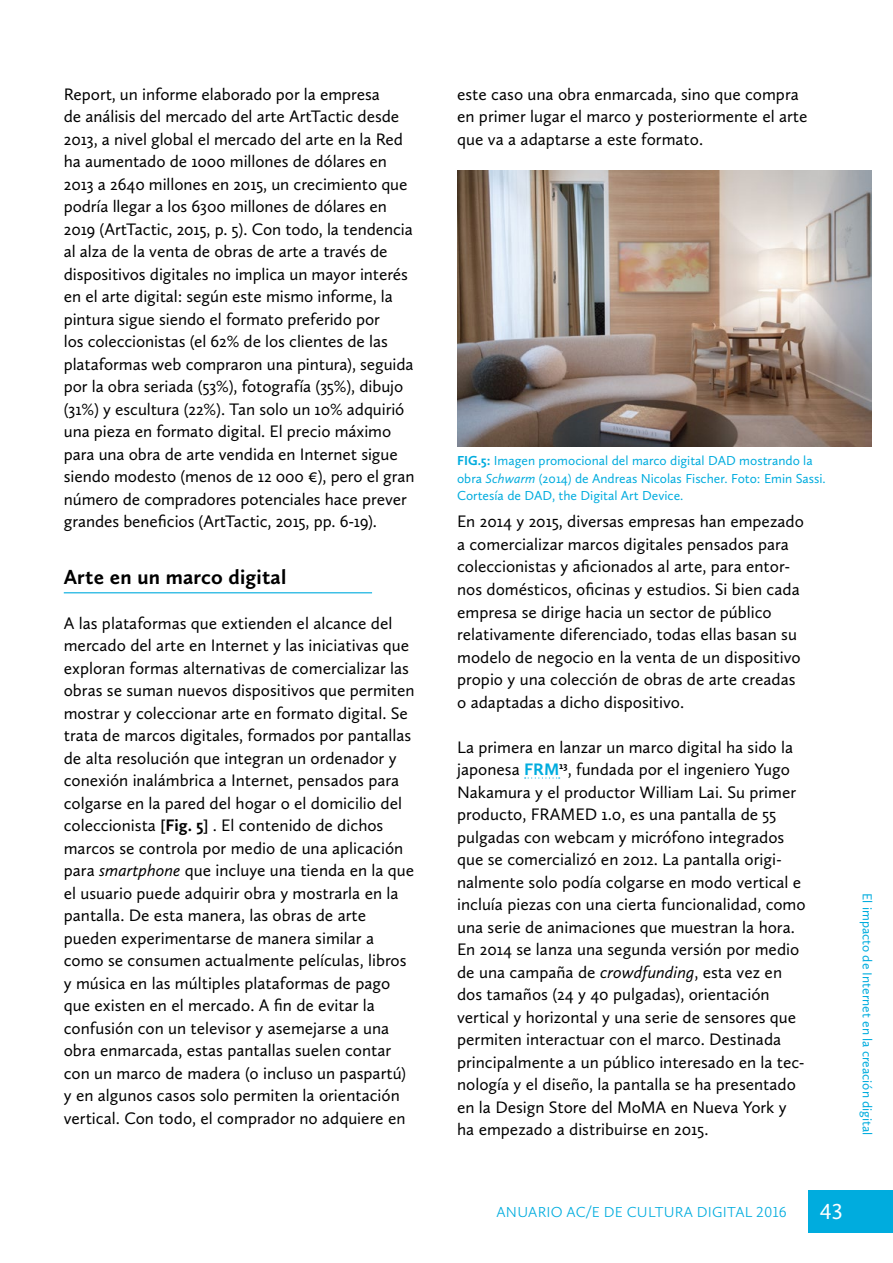
<style>
.page{position:relative;width:893px;height:1263px;background:#fff}
.page>*{position:absolute;margin:0;border:0;box-sizing:border-box;transform-origin:0 0}
.t1{font:22.5px "Calluna Sans";color:#fff}
.t2{font:700 21px "Calluna Sans";letter-spacing:.01em;color:#000}
.texto{font:17.25px/22.5px "Calluna Sans";color:#000}
.t3{font:300 15px "Calluna Sans";letter-spacing:.015em;color:#00acde}
.t4{font:13.5px/17.1px "Calluna Sans";color:#00acde}
.s1{font-weight:700}
.s2{font-style:italic}
.s3{font-weight:700;color:#00acde}
</style>
<div class="page">
<div style="left:808px;top:1191px;width:85px;height:42px;background:#00acde"></div>
<svg style="left:525px;top:777px;width:35px;height:1px"></svg>
<img style="left:457px;top:170px;width:415px;height:277px">
<hr style="left:64px;top:592px;width:308px;height:1px;background:#00acde">
<p class="texto" style="left:64px;top:83px;width:352px">Report, un informe elaborado por la empresa<br>de análisis del mercado del arte ArtTactic desde 2013, a nivel global el mercado del arte en la Red ha aumentado de 1000 millones de dólares en 2013 a 2640 millones en 2015, un crecimiento que podría llegar a los 6300 millones de dólares en 2019 (ArtTactic, 2015, p. 5). Con todo, la tendencia al alza de la venta de obras de arte a través de dispositivos digitales no implica un mayor interés en el arte digital: según este mismo informe, la pintura sigue siendo el formato preferido por<br>los coleccionistas (el 62% de los clientes de las plataformas web compraron una pintura), seguida por la obra seriada (53%), fotografía (35%), dibujo (31%) y escultura (22%). Tan solo un 10% adquirió una pieza en formato digital. El precio máximo para una obra de arte vendida en Internet sigue siendo modesto (menos de 12 000 €), pero el gran número de compradores potenciales hace prever grandes beneficios (ArtTactic, 2015, pp. 6-19).</p>
<p class="t2" style="left:64px;top:564px;width:224px">Arte en un marco digital</p>
<p class="texto" style="left:64px;top:611px;width:352px">A las plataformas que extienden el alcance del mercado del arte en Internet y las iniciativas que exploran formas alternativas de comercializar las obras se suman nuevos dispositivos que permiten mostrar y coleccionar arte en formato digital. Se trata de marcos digitales, formados por pantallas de alta resolución que integran un ordenador y conexión inalámbrica a Internet, pensados para colgarse en la pared del hogar o el domicilio del coleccionista <span class="s1">[Fig. 5]</span> . El contenido de dichos marcos se controla por medio de una aplicación para <span class="s2">smartphone</span> que incluye una tienda en la que el usuario puede adquirir obra y mostrarla en la pantalla. De esta manera, las obras de arte pueden experimentarse de manera similar a como se consumen actualmente películas, libros y música en las múltiples plataformas de pago que existen en el mercado. A fin de evitar la confusión con un televisor y asemejarse a una obra enmarcada, estas pantallas suelen contar con un marco de madera (o incluso un paspartú) y en algunos casos solo permiten la orientación vertical. Con todo, el comprador no adquiere en</p>
<p class="texto" style="left:457px;top:83px;width:352px">este caso una obra enmarcada, sino que compra en primer lugar el marco y posteriormente el arte que va a adaptarse a este formato.</p>
<p class="t4" style="left:457px;top:452px;width:370px"><span class="s1">FIG.5:</span> Imagen promocional del marco digital DAD mostrando la obra <span class="s2">Schwarm</span> (2014) de Andreas Nicolas Fischer. Foto: Emin Sassi.<br>Cortesía de DAD, the Digital Art Device.</p>
<p class="texto" style="left:457px;top:510px;width:348px">En 2014 y 2015, diversas empresas han empezado a comercializar marcos digitales pensados para coleccionistas y aficionados al arte, para entor&shy;nos domésticos, oficinas y estudios. Si bien cada empresa se dirige hacia un sector de público relativamente diferenciado, todas ellas basan su modelo de negocio en la venta de un dispositivo propio y una colección de obras de arte creadas o adaptadas a dicho dispositivo.</p>
<p class="texto" style="left:457px;top:735px;width:350px">La primera en lanzar un marco digital ha sido la japonesa <span class="s3">FRM</span><sup>13</sup>, fundada por el ingeniero Yugo Nakamura y el productor William Lai. Su primer producto, FRAMED 1.0, es una pantalla de 55 pulgadas con webcam y micrófono integrados que se comercializó en 2012. La pantalla origi&shy;nalmente solo podía colgarse en modo vertical e incluía piezas con una cierta funcionalidad, como una serie de animaciones que muestran la hora.<br>En 2014 se lanza una segunda versión por medio de una campaña de <span class="s2">crowdfunding</span>, esta vez en dos tamaños (24 y 40 pulgadas), orientación vertical y horizontal y una serie de sensores que permiten interactuar con el marco. Destinada principalmente a un público interesado en la tec&shy;nología y el diseño, la pantalla se ha presentado en la Design Store del MoMA en Nueva York y ha empezado a distribuirse en 2015.</p>
<p class="t4" style="left:876px;top:893px;width:244px;rotate:90deg">El impacto de Internet en la creación digital</p>
<p class="t3" style="left:497px;top:1203px;width:291px">ANUARIO AC/E DE CULTURA DIGITAL 2016</p>
<h1 class="t1" style="left:820px;top:1198px;width:24px">43</h1>
</div>
